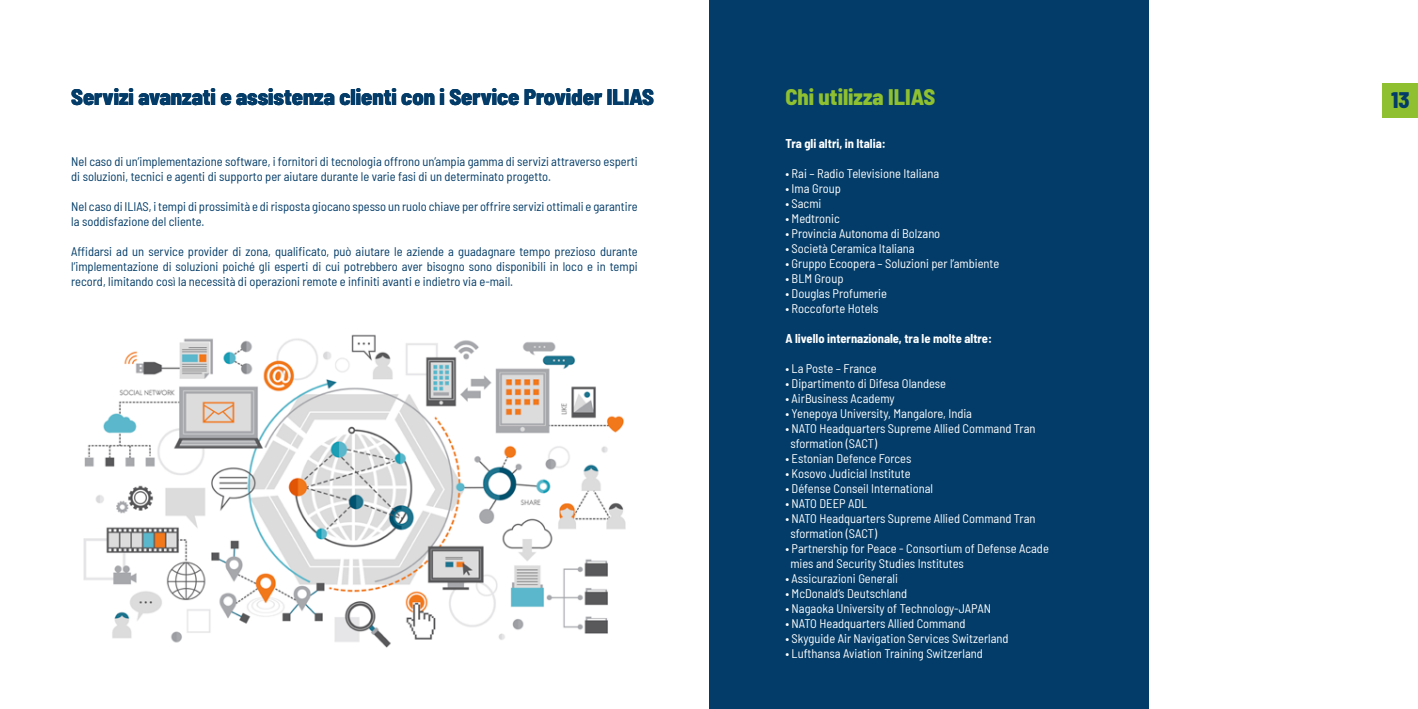
<style>
.page{position:relative;width:1418px;height:709px;background:#fff}
.page>*{position:absolute;margin:0;border:0;box-sizing:border-box;transform-origin:0 0}
.t1{font:800 semi-condensed 22.5px "Barlow";color:#033c68}
.t2{font:800 semi-condensed 22.5px "Barlow";color:#8fc02f}
.t3{font:semi-condensed 12.5px/15px "Barlow";color:#fff}
.t4{font:semi-condensed 12.5px/15px "Barlow";color:#033c68}
.t5{font:700 semi-condensed 12.5px "Barlow";color:#fff}
</style>
<div class="page">
<div style="left:709px;top:0;width:439px;height:709px;background:#033c68"></div>
<div style="left:1382px;top:83px;width:35px;height:34px;background:#8fc02f"></div>
<img style="left:83px;top:334px;width:543px;height:314px">
<h1 class="t1" style="left:71px;top:81px;width:584px">Servizi avanzati e assistenza clienti con i Service Provider ILIAS</h1>
<h1 class="t1" style="left:1391px;top:84px;width:20px">13</h1>
<h1 class="t2" style="left:785px;top:81px;width:152px">Chi utilizza ILIAS</h1>
<p class="t5" style="left:785px;top:134px;width:102px">Tra gli altri, in Italia:</p>
<p class="t3" style="left:785px;top:165px;width:155px">• Rai – Radio Televisione Italiana</p>
<p class="t3" style="left:785px;top:180px;width:57px">• Ima Group</p>
<p class="t3" style="left:785px;top:195px;width:38px">• Sacmi</p>
<p class="t3" style="left:785px;top:210px;width:56px">• Medtronic</p>
<p class="t3" style="left:785px;top:225px;width:156px">• Provincia Autonoma di Bolzano</p>
<p class="t3" style="left:785px;top:240px;width:131px">• Società Ceramica Italiana</p>
<p class="t3" style="left:785px;top:255px;width:215px">• Gruppo Ecoopera – Soluzioni per l’ambiente</p>
<p class="t3" style="left:785px;top:270px;width:60px">• BLM Group</p>
<p class="t3" style="left:785px;top:285px;width:103px">• Douglas Profumerie</p>
<p class="t3" style="left:785px;top:300px;width:95px">• Roccoforte Hotels</p>
<p class="t5" style="left:785px;top:329px;width:208px">A livello internazionale, tra le molte altre:</p>
<p class="t3" style="left:785px;top:360px;width:93px">• La Poste – France</p>
<p class="t3" style="left:785px;top:375px;width:162px">• Dipartimento di Difesa Olandese</p>
<p class="t3" style="left:785px;top:390px;width:111px">• AirBusiness Academy</p>
<p class="t3" style="left:785px;top:405px;width:188px">• Yenepoya University, Mangalore, India</p>
<p class="t3" style="left:790px;top:420px;width:247px;text-indent:-5px">• NATO Headquarters Supreme Allied Command Tran sformation (SACT)</p>
<p class="t3" style="left:785px;top:450px;width:127px">• Estonian Defence Forces</p>
<p class="t3" style="left:785px;top:465px;width:127px">• Kosovo Judicial Institute</p>
<p class="t3" style="left:785px;top:480px;width:149px">• Défense Conseil International</p>
<p class="t3" style="left:785px;top:495px;width:83px">• NATO DEEP ADL</p>
<p class="t3" style="left:790px;top:510px;width:247px;text-indent:-5px">• NATO Headquarters Supreme Allied Command Tran sformation (SACT)</p>
<p class="t3" style="left:790px;top:540px;width:260px;text-indent:-5px">• Partnership for Peace - Consortium of Defense Acade mies and Security Studies Institutes</p>
<p class="t3" style="left:785px;top:570px;width:114px">• Assicurazioni Generali</p>
<p class="t3" style="left:785px;top:585px;width:123px">• McDonald‘s Deutschland</p>
<p class="t3" style="left:785px;top:600px;width:207px">• Nagaoka University of Technology-JAPAN</p>
<p class="t3" style="left:785px;top:615px;width:182px">• NATO Headquarters Allied Command</p>
<p class="t3" style="left:785px;top:630px;width:225px">• Skyguide Air Navigation Services Switzerland</p>
<p class="t3" style="left:785px;top:645px;width:199px">• Lufthansa Aviation Training Switzerland</p>
<p class="t4" style="left:71px;top:153px;width:568px">Nel caso di un’implementazione software, i fornitori di tecnologia offrono un’ampia gamma di servizi attraverso esperti di soluzioni, tecnici e agenti di supporto per aiutare durante le varie fasi di un determinato progetto.</p>
<p class="t4" style="left:71px;top:198px;width:568px">Nel caso di ILIAS, i tempi di prossimità e di risposta giocano spesso un ruolo chiave per offrire servizi ottimali e garantire la soddisfazione del cliente.</p>
<p class="t4" style="left:71px;top:243px;width:568px;text-align:justify">Affidarsi ad un service provider di zona, qualificato, può aiutare le aziende a guadagnare tempo prezioso durante l’implementazione di soluzioni poiché gli esperti di cui potrebbero aver bisogno sono disponibili in loco e in tempi record, limitando così la necessità di operazioni remote e infiniti avanti e indietro via e-mail.</p>
</div>
